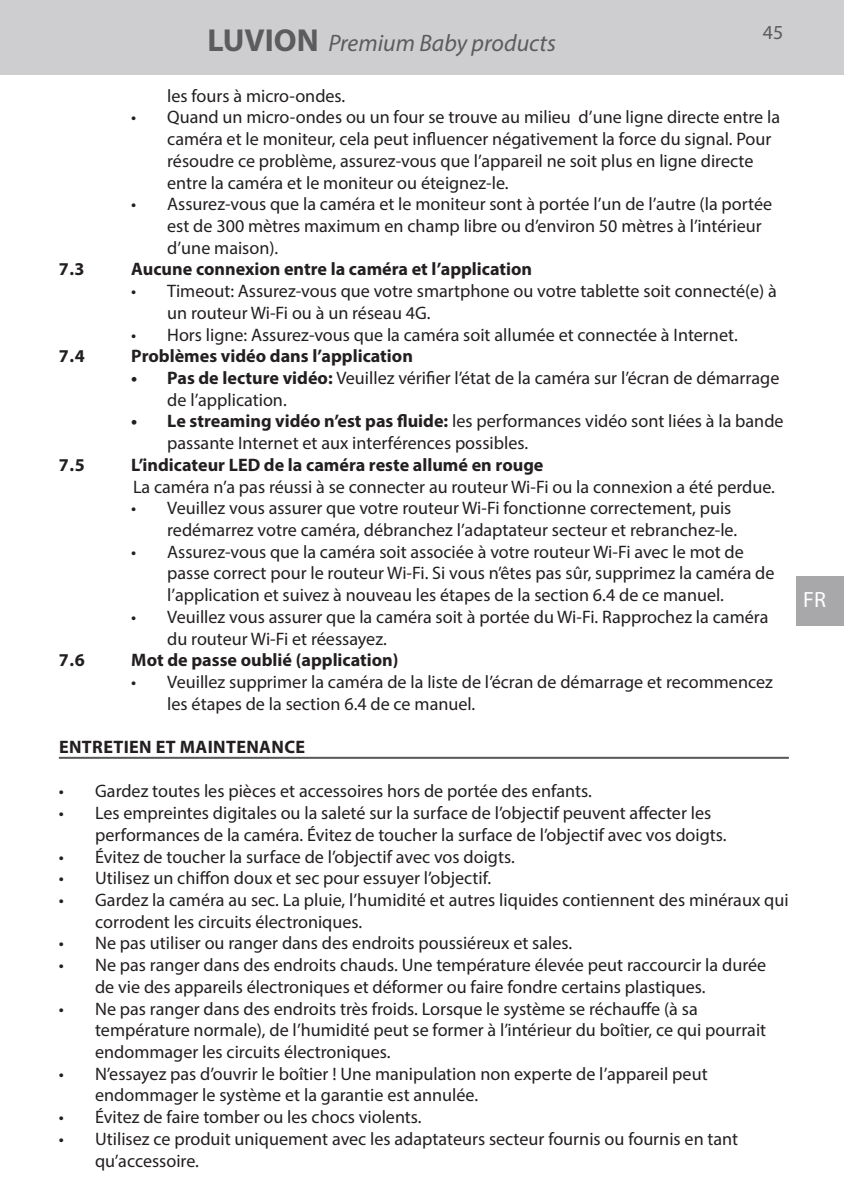
<style>
.page{position:relative;width:844px;height:1191px;background:#fff}
.page>*{position:absolute;margin:0;border:0;box-sizing:border-box;transform-origin:0 0}
.t1{font:italic 23.8px "Myriad Pro";color:#5c5c5f}
.t2{font:22.05px "Myriad Pro";color:#fff}
.t3{font:19.95px "Myriad Pro";color:#5c5c5f}
.t4{font:18.2px/21.7px "Myriad Pro";color:#231f20}
.t5{font:700 18.2px "Myriad Pro";color:#231f20}
.t6{font:700 18.2px "Myriad Pro";letter-spacing:.02em;color:#231f20}
.s1{font-weight:700;font-style:normal;font-size:31.85px}
.s2{font-weight:700}
</style>
<div class="page">
<div style="left:0;top:0;width:843px;height:74px;background:#ceced1"></div>
<hr style="left:59px;top:757px;width:729px;height:2px;background:#57585a">
<div style="left:796px;top:576px;width:47px;height:50px;background:#a8a8ab"></div>
<p class="t3" style="left:762px;top:20px;width:22px">45</p>
<h1 class="t1" style="left:207px;top:28px;width:350px"><span class="s1">LUVION</span> Premium Baby products</h1>
<p class="t4" style="left:167px;top:84px;width:179px">les fours à micro-ondes.</p>
<p class="t4" style="left:167px;top:106px;width:614px;text-indent:-36px">• Quand un micro-ondes ou un four se trouve au milieu d’une ligne directe entre la caméra et le moniteur, cela peut influencer négativement la force du signal. Pour résoudre ce problème, assurez-vous que l’appareil ne soit plus en ligne directe entre la caméra et le moniteur ou éteignez-le.</p>
<p class="t4" style="left:167px;top:193px;width:606px;text-indent:-36px">• Assurez-vous que la caméra et le moniteur sont à portée l’un de l’autre (la portée est de 300 mètres maximum en champ libre ou d’environ 50 mètres à l’intérieur d’une maison).</p>
<p class="t5" style="left:59px;top:257px;width:27px">7.3</p>
<p class="t5" style="left:131px;top:257px;width:402px">Aucune connexion entre la caméra et l’application</p>
<p class="t4" style="left:167px;top:280px;width:611px;text-indent:-36px">• Timeout: Assurez-vous que votre smartphone ou votre tablette soit connecté(e) à un routeur Wi-Fi ou à un réseau 4G.</p>
<p class="t4" style="left:131px;top:323px;width:608px">• Hors ligne: Assurez-vous que la caméra soit allumée et connectée à Internet.</p>
<p class="t5" style="left:59px;top:344px;width:27px">7.4</p>
<p class="t5" style="left:131px;top:344px;width:283px">Problèmes vidéo dans l’application</p>
<p class="t4" style="left:167px;top:367px;width:613px;text-indent:-36px"><span class="s2">• Pas de lecture vidéo:</span> Veuillez vérifier l’état de la caméra sur l’écran de démarrage de l’application.</p>
<p class="t4" style="left:167px;top:410px;width:617px;text-indent:-36px"><span class="s2">• Le streaming vidéo n’est pas uide:</span> les performances vidéo sont liées à la bande passante Internet et aux interférences possibles.</p>
<p class="t5" style="left:59px;top:453px;width:27px">7.5</p>
<p class="t5" style="left:131px;top:453px;width:413px">L’indicateur LED de la caméra reste allumé en rouge</p>
<p class="t4" style="left:133px;top:475px;width:643px">La caméra n’a pas réussi à se connecter au routeur Wi-Fi ou la connexion a été perdue.</p>
<p class="t4" style="left:167px;top:497px;width:571px;text-indent:-36px">• Veuillez vous assurer que votre routeur Wi-Fi fonctionne correctement, puis redémarrez votre caméra, débranchez l’adaptateur secteur et rebranchez-le.</p>
<p class="t4" style="left:167px;top:540px;width:608px;text-indent:-36px">• Assurez-vous que la caméra soit associée à votre routeur Wi-Fi avec le mot de passe correct pour le routeur Wi-Fi. Si vous n’êtes pas sûr, supprimez la caméra de l’application et suivez à nouveau les étapes de la section 6.4 de ce manuel.</p>
<p class="t4" style="left:167px;top:605px;width:602px;text-indent:-36px">• Veuillez vous assurer que la caméra soit à portée du Wi-Fi. Rapprochez la caméra du routeur Wi-Fi et réessayez.</p>
<p class="t5" style="left:59px;top:648px;width:27px">7.6</p>
<p class="t5" style="left:131px;top:648px;width:269px">Mot de passe oublié (application)</p>
<p class="t4" style="left:167px;top:671px;width:607px;text-indent:-36px">• Veuillez supprimer la caméra de la liste de l’écran de démarrage et recommencez les étapes de la section 6.4 de ce manuel.</p>
<p class="t6" style="left:59px;top:735px;width:247px">ENTRETIEN ET MAINTENANCE</p>
<p class="t4" style="left:59px;top:780px;width:534px">• Gardez toutes les pièces et accessoires hors de portée des enfants.</p>
<p class="t4" style="left:95px;top:802px;width:633px;text-indent:-36px">• Les empreintes digitales ou la saleté sur la surface de l’objectif peuvent affecter les performances de la caméra. Évitez de toucher la surface de l’objectif avec vos doigts.</p>
<p class="t4" style="left:59px;top:845px;width:457px">• Évitez de toucher la surface de l’objectif avec vos doigts.</p>
<p class="t4" style="left:59px;top:867px;width:434px">• Utilisez un chiffon doux et sec pour essuyer l’objectif.</p>
<p class="t4" style="left:95px;top:888px;width:694px;text-indent:-36px">• Gardez la caméra au sec. La pluie, l’humidité et autres liquides contiennent des minéraux qui corrodent les circuits électroniques.</p>
<p class="t4" style="left:59px;top:932px;width:514px">• Ne pas utiliser ou ranger dans des endroits poussiéreux et sales.</p>
<p class="t4" style="left:95px;top:954px;width:672px;text-indent:-36px">• Ne pas ranger dans des endroits chauds. Une température élevée peut raccourcir la durée de vie des appareils électroniques et déformer ou faire fondre certains plastiques.</p>
<p class="t4" style="left:95px;top:997px;width:672px;text-indent:-36px">• Ne pas ranger dans des endroits très froids. Lorsque le système se réchauffe (à sa température normale), de l’humidité peut se former à l’intérieur du boîtier, ce qui pourrait endommager les circuits électroniques.</p>
<p class="t4" style="left:95px;top:1062px;width:614px;text-indent:-36px">• N’essayez pas d’ouvrir le boîtier ! Une manipulation non experte de l’appareil peut endommager le système et la garantie est annulée.</p>
<p class="t4" style="left:59px;top:1106px;width:364px">• Évitez de faire tomber ou les chocs violents.</p>
<p class="t4" style="left:95px;top:1127px;width:644px;text-indent:-36px">• Utilisez ce produit uniquement avec les adaptateurs secteur fournis ou fournis en tant qu’accessoire.</p>
<p class="t2" style="left:803px;top:585px;width:24px">FR</p>
</div>
